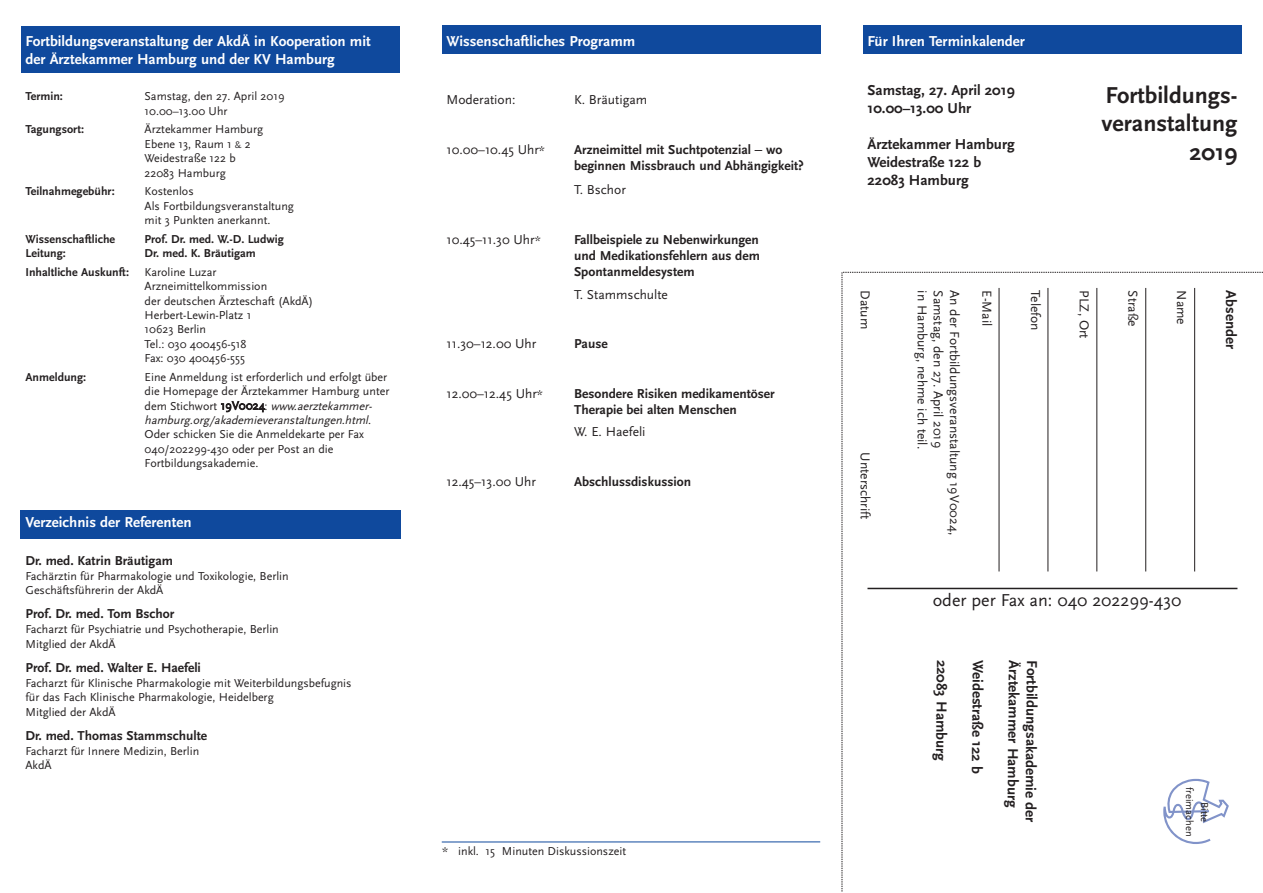
<style>
.page{position:relative;width:1263px;height:893px;background:#fff}
.page>*{position:absolute;margin:0;border:0;box-sizing:border-box;transform-origin:0 0}
.t1{font:700 24px/28.8px "Scala Sans";color:#231f20;text-align:right}
.t2{font:18px "Scala Sans";color:#231f20}
.t3{font:700 15px/18px "Scala Sans";color:#fff}
.t4{font:700 15px/18px "Scala Sans";color:#231f20}
.t5{font:700 13.5px/16.2px "Scala Sans";color:#231f20}
.t6{font:13.5px/16.2px "Scala Sans";color:#231f20}
.t7{font:12px/14.4px "Scala Sans";color:#231f20}
.t8{font:700 12px "Scala Sans";color:#231f20}
.t9{font:10.5px/15px "Scala Sans";color:#231f20;text-align:center}
.s1{font-size:9px}
.s2{font-style:italic}
.s3{font-size:12px}
.s4{font-family:"Arial";font-weight:400}
</style>
<div class="page">
<div style="left:863px;top:26px;width:379px;height:28px;background:#0f499d"></div>
<div style="left:20px;top:510px;width:381px;height:29px;background:#0f499d"></div>
<div style="left:21px;top:26px;width:379px;height:46px;background:#0f499d"></div>
<div style="left:442px;top:26px;width:379px;height:28px;background:#0f499d"></div>
<hr style="left:442px;top:842px;width:378px;height:1px;background:#0f499d">
<svg style="left:842px;top:272px;width:421px;height:619px"></svg>
<p class="t3" style="left:26px;top:32px;width:347px">Fortbildungsveranstaltung der AkdÄ in Kooperation mit der Ärztekammer Hamburg und der KV Hamburg</p>
<p class="t8" style="left:26px;top:90px;width:39px">Termin:</p>
<p class="t7" style="left:145px;top:89px;width:142px">Samstag, den 27. April 2019<br>10.00–13.00 Uhr</p>
<p class="t8" style="left:26px;top:123px;width:60px">Tagungsort:</p>
<p class="t7" style="left:145px;top:122px;width:120px">Ärztekammer Hamburg<br>Ebene 13, Raum 1 <span class="s1">&amp;</span> 2<br>Weidestraße 122 b<br>22083 Hamburg</p>
<p class="t8" style="left:26px;top:185px;width:91px">Teilnahmegebühr:</p>
<p class="t7" style="left:145px;top:184px;width:151px">Kostenlos<br>Als Fortbildungsveranstaltung mit 3 Punkten anerkannt.</p>
<p class="t8" style="left:26px;top:232px;width:91px">Wissenschaftliche</p>
<p class="t8" style="left:145px;top:232px;width:141px">Prof. Dr. med. W.-D. Ludwig</p>
<p class="t8" style="left:26px;top:247px;width:42px">Leitung:</p>
<p class="t8" style="left:145px;top:247px;width:113px">Dr. med. K. Bräutigam</p>
<p class="t8" style="left:26px;top:265px;width:105px">Inhaltliche Auskunft:</p>
<p class="t7" style="left:145px;top:265px;width:170px">Karoline Luzar<br>Arzneimittelkommission<br>der deutschen Ärzteschaft (AkdÄ)<br>Herbert-Lewin-Platz 1<br>10623 Berlin<br>Tel.: 030 400456-518<br>Fax: 030 400456-555</p>
<p class="t8" style="left:26px;top:370px;width:62px">Anmeldung:</p>
<p class="t7" style="left:145px;top:370px;width:246px">Eine Anmeldung ist erforderlich und erfolgt über die Homepage der Ärztekammer Hamburg unter dem Stichwort 19V0024: <span class="s2">www.aerztekammer&shy;hamburg.org/akademieveranstaltungen.html</span>.<br>Oder schicken Sie die Anmeldekarte per Fax 040/202299-430 oder per Post an die Fortbildungsakademie.</p>
<p class="t3" style="left:26px;top:514px;width:168px">Verzeichnis der Referenten</p>
<p class="t5" style="left:26px;top:553px;width:149px">Dr. med. Katrin Bräutigam</p>
<p class="t7" style="left:26px;top:569px;width:265px">Fachärztin für Pharmakologie und Toxikologie, Berlin<br>Geschäftsführerin der AkdÄ</p>
<p class="t5" style="left:26px;top:606px;width:150px">Prof. Dr. med. Tom Bschor</p>
<p class="t7" style="left:26px;top:622px;width:255px">Facharzt für Psychiatrie und Psychotherapie, Berlin<br>Mitglied der AkdÄ</p>
<p class="t5" style="left:26px;top:660px;width:177px">Prof. Dr. med. Walter E. Haefeli</p>
<p class="t7" style="left:26px;top:676px;width:328px">Facharzt für Klinische Pharmakologie mit Weiterbildungsbefugnis für das Fach Klinische Pharmakologie, Heidelberg<br>Mitglied der AkdÄ</p>
<p class="t5" style="left:26px;top:727px;width:183px">Dr. med. Thomas Stammschulte</p>
<p class="t7" style="left:26px;top:744px;width:175px">Facharzt für Innere Medizin, Berlin<br>AkdÄ</p>
<p class="t3" style="left:446px;top:32px;width:190px">Wissenschaftliches Programm</p>
<p class="t6" style="left:446px;top:92px;width:71px">Moderation:</p>
<p class="t6" style="left:574px;top:92px;width:75px">K. Bräutigam</p>
<p class="t6" style="left:446px;top:141px;width:100px">10.00–10.45 Uhr<span class="s3">*</span></p>
<p class="t5" style="left:574px;top:141px;width:231px">Arzneimittel mit Suchtpotenzial <span class="s4">‒</span> wo beginnen Missbrauch und Abhängigkeit?</p>
<p class="t6" style="left:574px;top:182px;width:53px">T. Bschor</p>
<p class="t6" style="left:446px;top:232px;width:96px">10.45–11.30 Uhr<span class="s3">*</span></p>
<p class="t5" style="left:574px;top:232px;width:187px;text-align:justify">Fallbeispiele zu Nebenwirkungen und Medikationsfehlern aus dem Spontanmeldesystem</p>
<p class="t6" style="left:574px;top:287px;width:95px">T. Stammschulte</p>
<p class="t6" style="left:446px;top:336px;width:91px">11.30–12.00 Uhr</p>
<p class="t5" style="left:574px;top:336px;width:35px">Pause</p>
<p class="t6" style="left:446px;top:385px;width:98px">12.00–12.45 Uhr<span class="s3">*</span></p>
<p class="t5" style="left:574px;top:386px;width:202px">Besondere Risiken medikamentöser<br>Therapie bei alten Menschen</p>
<p class="t6" style="left:574px;top:424px;width:73px">W. E. Haefeli</p>
<p class="t6" style="left:446px;top:474px;width:91px">12.45–13.00 Uhr</p>
<p class="t5" style="left:574px;top:474px;width:118px">Abschlussdiskussion</p>
<p class="t7" style="left:442px;top:844px;width:185px">* inkl. 15 Minuten Diskussionszeit</p>
<p class="t3" style="left:867px;top:32px;width:159px">Für Ihren Terminkalender</p>
<p class="t4" style="left:867px;top:82px;width:149px">Samstag, 27. April 2019<br>10.00–13.00 Uhr</p>
<p class="t4" style="left:867px;top:136px;width:149px">Ärztekammer Hamburg<br>Weidestraße 122 b<br>22083 Hamburg</p>
<h1 class="t1" style="left:1101px;top:81px;width:138px">Fortbildungs&shy;veranstaltung<br>2019</h1>
<p class="t6" style="left:873px;top:290px;width:40px;rotate:90deg">Datum</p>
<p class="t6" style="left:873px;top:452px;width:68px;rotate:90deg">Unterschrift</p>
<p class="t6" style="left:962px;top:290px;width:246px;rotate:90deg">An der Fortbildungsveranstaltung 19V0024,<br>Samstag, den 27. April 2019<br>in Hamburg, nehme ich teil.</p>
<p class="t6" style="left:995px;top:290px;width:37px;rotate:90deg">E-Mail</p>
<p class="t6" style="left:1043px;top:290px;width:42px;rotate:90deg">Telefon</p>
<p class="t6" style="left:1092px;top:290px;width:50px;rotate:90deg">PLZ, Ort</p>
<p class="t6" style="left:1140px;top:290px;width:38px;rotate:90deg">Straße</p>
<p class="t6" style="left:1189px;top:290px;width:36px;rotate:90deg">Name</p>
<p class="t4" style="left:1240px;top:290px;width:60px;rotate:90deg">Absender</p>
<h2 class="t2" style="left:933px;top:590px;width:250px">oder per Fax an: 040 202299-430</h2>
<p class="t4" style="left:951px;top:660px;width:103px;rotate:91deg">22083 Hamburg</p>
<p class="t4" style="left:987px;top:660px;width:115px;rotate:91deg">We di estraße 122 b</p>
<p class="t4" style="left:1041px;top:661px;width:163px;rotate:91deg">Fortbi dl ungsakademie der<br>Ärztekammer Hamburg</p>
<p class="t9" style="left:1212px;top:787px;width:50px;rotate:90deg">Bitte freimachen</p>
</div>
